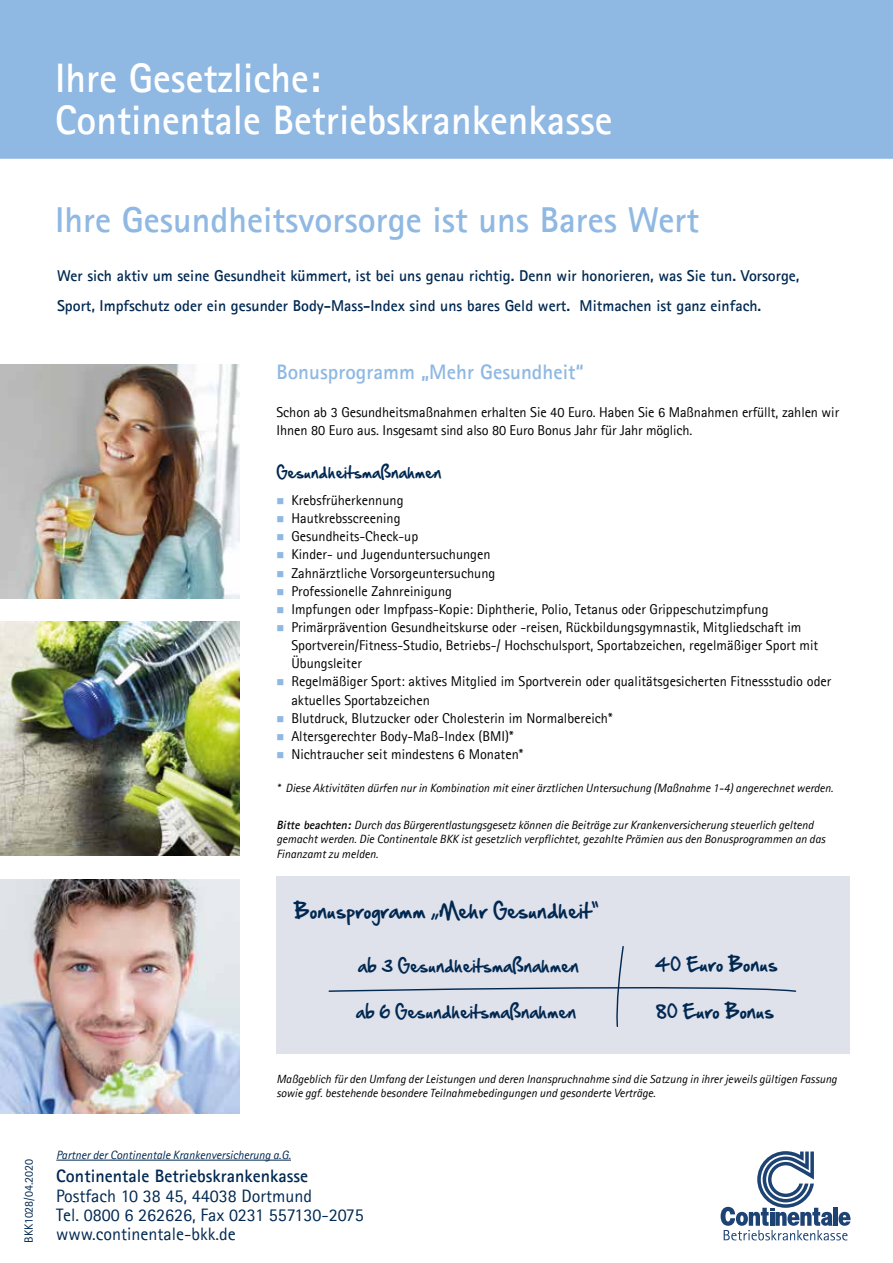
<style>
.page{position:relative;width:893px;height:1263px;background:#fff}
.page>*{position:absolute;margin:0;border:0;box-sizing:border-box;transform-origin:0 0}
.t1{font:700 41.25px/42px "Agfa Rotis Sans Serif";color:#fff}
.t2{font:700 36px "Agfa Rotis Sans Serif";color:#8fb8e3}
.t3{font:700 21px "Agfa Rotis Sans Serif";color:#8fb8e3}
.t4{font:18px/19px "Agfa Rotis Sans Serif";color:#002851}
.t5{font:700 18px "Agfa Rotis Sans Serif";color:#002851}
.t6{font:18px "Hand Of Sean";color:#002851}
.t7{font:17.1px "Hand Of Sean";color:#002851}
.t8{font:700 15.75px/30px "Agfa Rotis Sans Serif";color:#002851}
.t9{font:15.6px "Hand Of Sean";color:#002851}
.t10{font:14.25px/18.1px "Agfa Rotis Sans Serif";color:#000}
.t11{font:14.25px "Hand Of Sean";color:#002851}
.t12{font:italic 12px/14.4px "Agfa Rotis Sans Serif";color:#000}
.t13{font:italic 12px "Agfa Rotis Sans Serif";color:#002851}
.t14{font:12px "Agfa Rotis Sans Serif";color:#002851}
.t15{font:italic 11.85px/14.4px "Agfa Rotis Sans Serif";color:#000}
.s1{font-weight:700}
.s2{font-size:12px}
</style>
<div class="page">
<div style="left:0;top:0;width:893px;height:159px;background:#8fb8e3"></div>
<svg style="left:721px;top:1151px;width:129px;height:89px"></svg>
<hr style="left:56px;top:1160px;width:235px;height:1px;background:#002851">
<div style="left:276px;top:877px;width:574px;height:177px;background:#dfe1eb"></div>
<svg style="left:328px;top:946px;width:469px;height:81px"></svg>
<img style="left:0;top:365px;width:239px;height:233px">
<img style="left:0;top:879px;width:239px;height:234px">
<img style="left:0;top:622px;width:239px;height:234px">
<h1 class="t1" style="left:55px;top:56px;width:559px">Ihre Gesetzliche:<br>Continentale Betriebskrankenkasse</h1>
<p class="t14" style="left:22px;top:1243px;width:85px;rotate:-90deg">BKK1028/04.2020</p>
<h2 class="t2" style="left:55px;top:197px;width:645px">Ihre Gesundheitsvorsorge ist uns Bares Wert</h2>
<p class="t8" style="left:57px;top:261px;width:744px">Wer sich aktiv um seine Gesundheit kümmert, ist bei uns genau richtig. Denn wir honorieren, was Sie tun. Vorsorge,<br>Sport, Impfschutz oder ein gesunder Body-Mass-Index sind uns bares Geld wert. Mitmachen ist ganz einfach.</p>
<h3 class="t3" style="left:276px;top:359px;width:309px">Bonusprogramm „Mehr Gesundheit“</h3>
<p class="t10" style="left:276px;top:403px;width:564px">Schon ab 3 Gesundheitsmaßnahmen erhalten Sie 40 Euro. Haben Sie 6 Maßnahmen erfüllt, zahlen wir<br>Ihnen 80 Euro aus. Insgesamt sind also 80 Euro Bonus Jahr für Jahr möglich.</p>
<p class="t11" style="left:276px;top:460px;width:167px">Gesundheitsmaßnahmen</p>
<p class="t10" style="left:291px;top:491px;width:541px">Krebsfrüherkennung<br>Hautkrebsscreening<br>Gesundheits-Check-up<br>Kinder- und Jugenduntersuchungen<br>Zahnärztliche Vorsorgeuntersuchung<br>Professionelle Zahnreinigung<br>Impfungen oder Impfpass-Kopie: Diphtherie, Polio, Tetanus oder Grippeschutzimpfung Primärprävention Gesundheitskurse oder -reisen, Rückbildungsgymnastik, Mitgliedschaft im Sportverein/Fitness-Studio, Betriebs-/ Hochschulsport, Sportabzeichen, regelmäßiger Sport mit Übungsleiter<br>Regelmäßiger Sport: aktives Mitglied im Sportverein oder qualitätsgesicherten Fitnessstudio oder aktuelles Sportabzeichen<br>Blutdruck, Blutzucker oder Cholesterin im Normalbereich*<br>Altersgerechter Body-Maß-Index (BMI)*<br>Nichtraucher seit mindestens 6 Monaten*</p>
<p class="t12" style="left:276px;top:780px;width:558px">* Diese Aktivitäten dürfen nur in Kombination mit einer ärztlichen Untersuchung (Maßnahme 1-4) angerechnet werden.</p>
<p class="t12" style="left:276px;top:818px;width:550px"><span class="s1">Bitte beachten:</span> Durch das Bürgerentlastungsgesetz können die Beiträge zur Krankenversicherung steuerlich geltend gemacht werden. Die Continentale BKK ist gesetzlich verpflichtet, gezahlte Prämien aus den Bonusprogrammen an das<br>Finanzamt zu melden.</p>
<p class="t6" style="left:294px;top:895px;width:306px">Bonusprogramm „Mehr Gesundheit“</p>
<p class="t9" style="left:358px;top:952px;width:222px">ab 3 Gesundheitsmaßnahmen</p>
<p class="t7" style="left:655px;top:949px;width:125px">40 Euro Bonus</p>
<p class="t9" style="left:356px;top:998px;width:222px">ab 6 Gesundheitsmaßnahmen</p>
<p class="t7" style="left:656px;top:996px;width:120px">80 Euro Bonus</p>
<p class="t15" style="left:276px;top:1072px;width:562px">Maßgeblich für den Umfang der Leistungen und deren Inanspruchnahme sind die Satzung in ihrer jeweils gültigen Fassung sowie ggf. bestehende besondere Teilnahmebedingungen <span class="s2">und gesonderte Verträge.</span></p>
<p class="t13" style="left:56px;top:1148px;width:236px">Partner der Continentale Krankenversicherung a.G.</p>
<p class="t5" style="left:56px;top:1165px;width:253px">Continentale Betriebskrankenkasse</p>
<p class="t4" style="left:56px;top:1185px;width:309px">Postfach 10 38 45, 44038 Dortmund<br>Tel. 0800 6 262626, Fax 0231 557130-2075 www.continentale-bkk.de</p>
</div>
